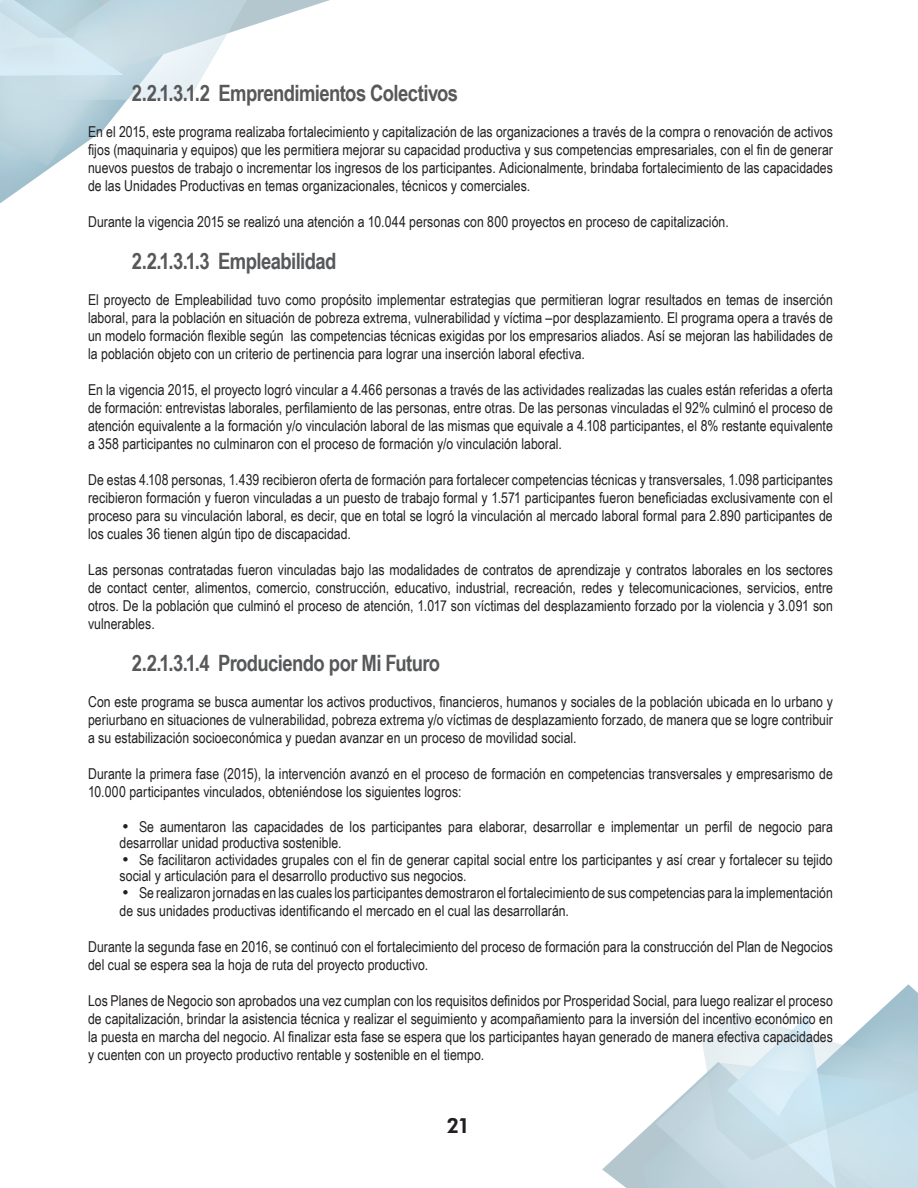
<style>
.page{position:relative;width:918px;height:1188px;background:#fff}
.page>*{position:absolute;margin:0;border:0;box-sizing:border-box;transform-origin:0 0}
.t1{font:700 22.5px "Arial Narrow";letter-spacing:-.025em;color:#57585a}
.t2{font:800 21px "Futura BT";color:#231f20}
.t3{font:15px/18px "Arial Narrow";letter-spacing:.005em;color:#231f20;text-align:justify}
.s1{font-family:"Futura BT"}
</style>
<div class="page">
<svg style="left:0;top:0;width:330px;height:203px"></svg>
<svg style="left:602px;top:984px;width:316px;height:204px"></svg>
<h1 class="t1" style="left:132px;top:76px;width:328px">2.2.1.3.1.2 Emprendimientos Colectivos</h1>
<p class="t3" style="left:88px;top:123px;width:746px">En el 2015, este programa realizaba fortalecimiento y capitalización de las organizaciones a través de la compra o renovación de activos fijos (maquinaria y equipos) que les permitiera mejorar su capacidad productiva y sus competencias empresariales, con el fin de generar nuevos puestos de trabajo o incrementar los ingresos de los participantes. Adicionalmente, brindaba fortalecimiento de las capacidades de las Unidades Productivas en temas organizacionales, técnicos y comerciales.</p>
<p class="t3" style="left:88px;top:213px;width:642px">Durante la vigencia 2015 se realizó una atención a 10.044 personas con 800 proyectos en proceso de capitalización.</p>
<h1 class="t1" style="left:132px;top:244px;width:206px">2.2.1.3.1.3 Empleabilidad</h1>
<p class="t3" style="left:88px;top:291px;width:746px">El proyecto de Empleabilidad tuvo como propósito implementar estrategias que permitieran lograr resultados en temas de inserción laboral, para la población en situación de pobreza extrema, vulnerabilidad y víctima –por desplazamiento. El programa opera a través de un modelo formación flexible según las competencias técnicas exigidas por los empresarios aliados. Así se mejoran las habilidades de la población objeto con un criterio de pertinencia para lograr una inserción laboral efectiva.</p>
<p class="t3" style="left:88px;top:381px;width:747px">En la vigencia 2015, el proyecto logró vincular a 4.466 personas a través de las actividades realizadas las cuales están referidas a oferta de formación: entrevistas laborales, perfilamiento de las personas, entre otras. De las personas vinculadas el 92% culminó el proceso de atención equivalente a la formación y/o vinculación laboral de las mismas que equivale a 4.108 participantes, el 8% restante equivalente a 358 participantes no culminaron con el proceso de formación y/o vinculación laboral.</p>
<p class="t3" style="left:88px;top:471px;width:746px">De estas 4.108 personas, 1.439 recibieron oferta de formación para fortalecer competencias técnicas y transversales, 1.098 participantes recibieron formación y fueron vinculadas a un puesto de trabajo formal y 1.571 participantes fueron beneficiadas exclusivamente con el proceso para su vinculación laboral, es decir, que en total se logró la vinculación al mercado laboral formal para 2.890 participantes de los cuales 36 tienen algún tipo de discapacidad.</p>
<p class="t3" style="left:88px;top:561px;width:746px">Las personas contratadas fueron vinculadas bajo las modalidades de contratos de aprendizaje y contratos laborales en los sectores de contact center, alimentos, comercio, construcción, educativo, industrial, recreación, redes y telecomunicaciones, servicios, entre otros. De la población que culminó el proceso de atención, 1.017 son víctimas del desplazamiento forzado por la violencia y 3.091 son vulnerables.</p>
<h1 class="t1" style="left:132px;top:646px;width:310px">2.2.1.3.1.4 Produciendo por Mi Futuro</h1>
<p class="t3" style="left:88px;top:693px;width:746px">Con este programa se busca aumentar los activos productivos, financieros, humanos y sociales de la población ubicada en lo urbano y periurbano en situaciones de vulnerabilidad, pobreza extrema y/o víctimas de desplazamiento forzado, de manera que se logre contribuir a su estabilización socioeconómica y puedan avanzar en un proceso de movilidad social.</p>
<p class="t3" style="left:88px;top:765px;width:746px">Durante la primera fase (2015), la intervención avanzó en el proceso de formación en competencias transversales y empresarismo de<br>10.000 participantes vinculados, obteniéndose los siguientes logros:</p>
<p class="t3" style="left:120px;top:818px;width:715px;line-height:16.5px"><span class="s1">•</span> Se aumentaron las capacidades de los participantes para elaborar, desarrollar e implementar un perfil de negocio para desarrollar unidad productiva sostenible.</p>
<p class="t3" style="left:120px;top:851px;width:715px;line-height:16.5px"><span class="s1">•</span> Se facilitaron actividades grupales con el fin de generar capital social entre los participantes y así crear y fortalecer su tejido social y articulación para el desarrollo productivo sus negocios.</p>
<p class="t3" style="left:120px;top:883px;width:715px"><span class="s1">•</span> Se realizaron jornadas en las cuales los participantes demostraron el fortalecimiento de sus competencias para la implementación de sus unidades productivas identificando el mercado en el cual las desarrollarán.</p>
<p class="t3" style="left:88px;top:937px;width:747px">Durante la segunda fase en 2016, se continuó con el fortalecimiento del proceso de formación para la construcción del Plan de Negocios del cual se espera sea la hoja de ruta del proyecto productivo.</p>
<p class="t3" style="left:88px;top:991px;width:746px">Los Planes de Negocio son aprobados una vez cumplan con los requisitos definidos por Prosperidad Social, para luego realizar el proceso de capitalización, brindar la asistencia técnica y realizar el seguimiento y acompañamiento para la inversión del incentivo económico en la puesta en marcha del negocio. Al finalizar esta fase se espera que los participantes hayan generado de manera efectiva capacidades y cuenten con un proyecto productivo rentable y sostenible en el tiempo.</p>
<h2 class="t2" style="left:446px;top:1113px;width:25px">21</h2>
</div>
